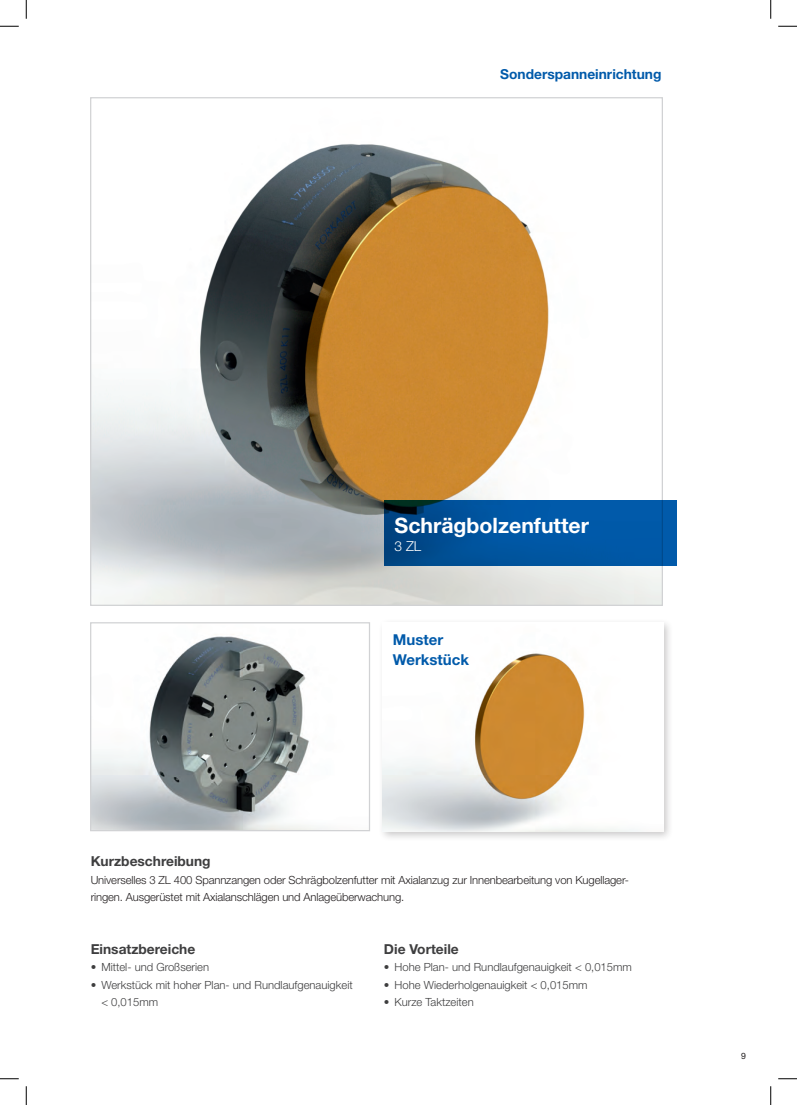
<style>
.page{position:relative;width:797px;height:1105px;background:#fff}
.page>*{position:absolute;margin:0;border:0;box-sizing:border-box;transform-origin:0 0}
.t1{font:700 21.25px "Helvetica Neue LT Std";color:#fff}
.t2{font:700 15px/20px "Helvetica Neue LT Std";color:#015aaa}
.t3{font:700 13.75px "Helvetica Neue LT Std";color:#3e3e3f}
.t4{font:700 13.75px "Helvetica Neue LT Std";color:#015aaa}
.t5{font:300 13.75px "Helvetica Neue LT Std";color:#fff}
.t6{font:300 11.25px/17.5px "Helvetica Neue LT Std";color:#3e3e3f}
.t7{font:300 11.25px/17.5px "Helvetica Neue LT Std";letter-spacing:-.01em;color:#231f20}
.t8{font:8.75px "Helvetica Neue LT Std";color:#231f20}
</style>
<div class="page">
<img style="left:92px;top:144px;width:569px;height:460px">
<div style="left:378px;top:618px;width:295px;height:224px;background:#231f20;opacity:.25"></div>
<img style="left:383px;top:623px;width:280px;height:209px">
<img style="left:92px;top:636px;width:230px;height:193px">
<div style="left:90px;top:622px;width:280px;height:209px;border:1px solid #d1d2d4"></div>
<svg style="left:384px;top:500px;width:292px;height:65px;background:#00529a"></svg>
<svg style="left:0;top:25px;width:19px;height:2px"></svg>
<svg style="left:778px;top:25px;width:19px;height:2px"></svg>
<svg style="left:0;top:1078px;width:19px;height:1px"></svg>
<svg style="left:778px;top:1078px;width:19px;height:1px"></svg>
<svg style="left:25px;top:0;width:2px;height:19px"></svg>
<svg style="left:25px;top:1086px;width:2px;height:19px"></svg>
<svg style="left:770px;top:0;width:1px;height:19px"></svg>
<svg style="left:770px;top:1086px;width:1px;height:19px"></svg>
<p class="t4" style="left:500px;top:65px;width:163px">Sonderspanneinrichtung</p>
<h1 class="t1" style="left:394px;top:513px;width:196px">Schrägbolzenfutter</h1>
<p class="t5" style="left:394px;top:538px;width:28px">3 ZL</p>
<h2 class="t2" style="left:393px;top:629px;width:78px">Muster<br>Werkstück</h2>
<p class="t3" style="left:91px;top:853px;width:121px">Kurzbeschreibung</p>
<p class="t7" style="left:91px;top:871px;width:540px">Universelles 3 ZL 400 Spannzangen oder Schrägbolzenfutter mit Axialanzug zur Innenbearbeitung von Kugellager&shy;ringen. Ausgerüstet mit Axialanschlägen und Anlageüberwachung.</p>
<p class="t3" style="left:91px;top:940px;width:106px">Einsatzbereiche</p>
<p class="t6" style="left:91px;top:958px;width:120px">• Mittel- und Großserien</p>
<p class="t6" style="left:101px;top:976px;width:253px;text-indent:-11px">• Werkstück mit hoher Plan- und Rundlaufgenauigkeit &lt; 0,015mm</p>
<p class="t3" style="left:384px;top:940px;width:76px">Die Vorteile</p>
<p class="t6" style="left:384px;top:958px;width:249px">• Hohe Plan- und Rundlaufgenauigkeit &lt; 0,015mm</p>
<p class="t6" style="left:384px;top:976px;width:205px">• Hohe Wiederholgenauigkeit &lt; 0,015mm</p>
<p class="t6" style="left:384px;top:993px;width:91px">• Kurze Taktzeiten</p>
<p class="t8" style="left:741px;top:1050px;width:6px">9</p>
</div>
